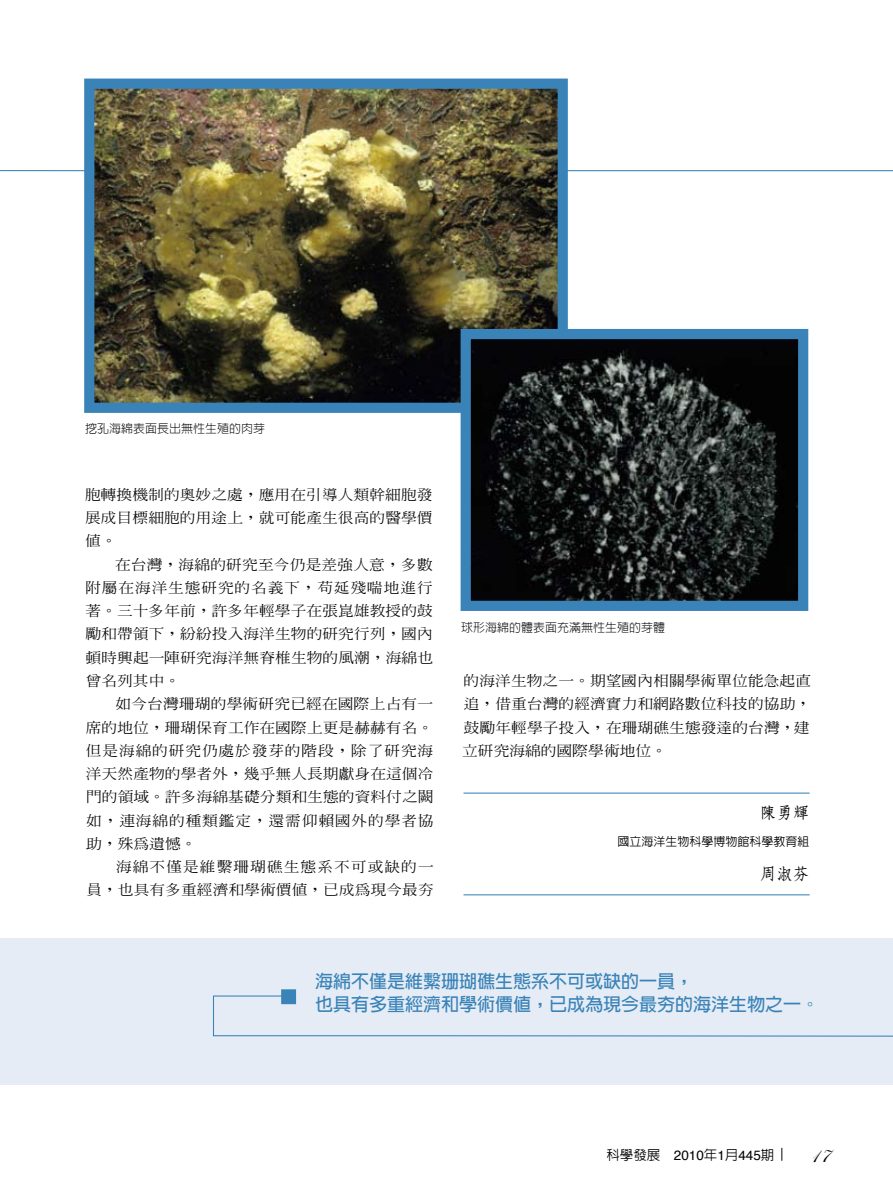
<style>
.page{position:relative;width:893px;height:1191px;background:#fff}
.page>*{position:absolute;margin:0;border:0;box-sizing:border-box;transform-origin:0 0}
.t1{font:700 18px/22.5px "AR New Hei B5";color:#3a83b8}
.t2{font:700 16.5px "AR Fang Song B5";color:#000}
.t3{font:500 14.1px/23.2px "AR Ming B5";letter-spacing:.005em;color:#000;text-align:justify;scale:1.11 1}
.t4{font:500 14.1px/23.2px "AR Ming B5";letter-spacing:.065em;color:#000;text-align:right;scale:1.11 1}
.t5{font:13.5px "Helvetica";color:#000}
.t6{font:300 12px "AR Hei B5";color:#000}
.t7{font:500 12px "AR Hei B5";color:#000}
.s1{font-family:"AR Hei B5";font-weight:500}
.s2{font-family:"AR Hei B5";font-weight:500;font-size:15px}
.s3{font-family:"Edwardian Script ITC";font-size:22.5px}
</style>
<div class="page">
<div style="left:0;top:938px;width:893px;height:146px;background:#e5ecf5"></div>
<hr style="left:463px;top:792px;width:347px;height:1px;background:#3a83b8">
<hr style="left:463px;top:894px;width:347px;height:1px;background:#3a83b8">
<svg style="left:0;top:170px;width:893px;height:2px"></svg>
<svg style="left:213px;top:995px;width:680px;height:42px"></svg>
<div style="left:281px;top:989px;width:15px;height:15px;background:#3a83b8;border:2px solid #3a83b8"></div>
<img style="left:95px;top:90px;width:462px;height:312px">
<div style="left:84px;top:79px;width:484px;height:334px;border:10px solid #3a83b8"></div>
<img style="left:472px;top:340px;width:325px;height:260px">
<div style="left:461px;top:329px;width:347px;height:282px;border:10px solid #3a83b8"></div>
<p class="t6" style="left:85px;top:422px;width:181px">挖孔海綿表面長出無性生殖的肉芽</p>
<p class="t3" style="left:85px;top:483px;width:315px">胞轉換機制的奧妙之處，應用在引導人類幹細胞發展成目標細胞的用途上，就可能產生很高的醫學價值。</p>
<p class="t3" style="left:85px;top:553px;width:315px;text-indent:30px">在台灣，海綿的研究至今仍是差強人意，多數附屬在海洋生態研究的名義下，苟延殘喘地進行著。三十多年前，許多年輕學子在張崑雄教授的鼓勵和帶領下，紛紛投入海洋生物的研究行列，國內頓時興起一陣研究海洋無脊椎生物的風潮，海綿也曾名列其中。</p>
<p class="t3" style="left:86px;top:692px;width:315px;text-indent:30px">如今台灣珊瑚的學術研究已經在國際上占有一席的地位，珊瑚保育工作在國際上更是赫赫有名。但是海綿的研究仍處於發芽的階段，除了研究海洋天然產物的學者外，幾乎無人長期獻身在這個冷門的領域。許多海綿基礎分類和生態的資料付之闕如，連海綿的種類鑑定，還需仰賴國外的學者協助，殊為遺憾。</p>
<p class="t4" style="left:86px;top:855px;width:315px">海綿不僅是維繫珊瑚礁生態系不可或缺的一<br>員，也具有多重經濟和學術價值，已成為現今最夯</p>
<p class="t6" style="left:461px;top:622px;width:205px">球形海綿的體表面充滿無性生殖的芽體</p>
<p class="t3" style="left:462px;top:669px;width:316px">的海洋生物之一。期望國內相關學術單位能急起直追，借重台灣的經濟實力和網路數位科技的協助，鼓勵年輕學子投入，在珊瑚礁生態發達的台灣，建立研究海綿的國際學術地位。</p>
<p class="t2" style="left:760px;top:804px;width:51px">陳勇輝</p>
<p class="t7" style="left:617px;top:835px;width:194px">國立海洋生物科學博物館科學教育組</p>
<p class="t2" style="left:760px;top:866px;width:51px">周淑芬</p>
<p class="t1" style="left:315px;top:970px;width:505px">海綿不僅是維繫珊瑚礁生態系不可或缺的一員，<br>也具有多重經濟和學術價值，已成為現今最夯的海洋生物之一。</p>
<p class="t5" style="left:606px;top:1144px;width:225px"><span class="s1">科學發展</span> 2010<span class="s1">年</span>1<span class="s1">月</span>445<span class="s1">期</span><span class="s2">｜</span> <span class="s3">17</span></p>
</div>
